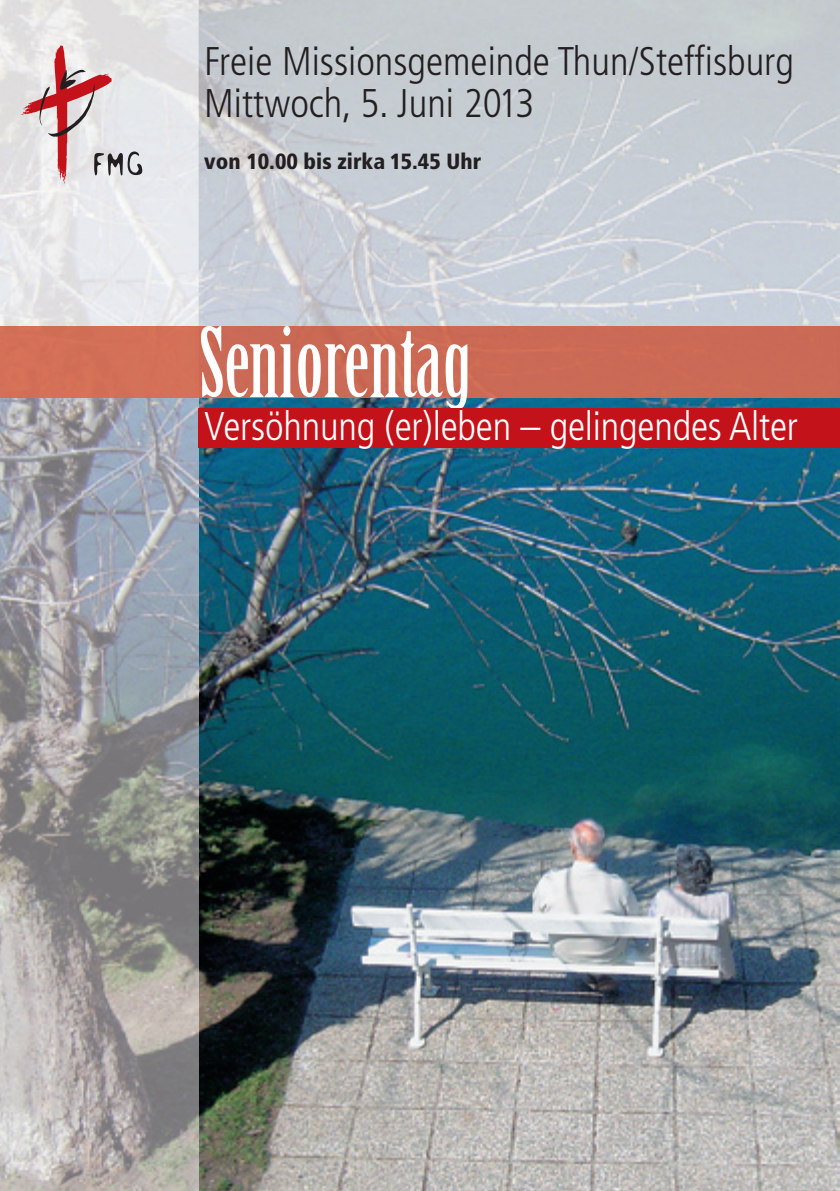
<style>
.page{position:relative;width:840px;height:1191px;background:#fff}
.page>*{position:absolute;margin:0;border:0;box-sizing:border-box;transform-origin:0 0}
.t1{font:95px "Birch Std";letter-spacing:.005em;color:#fff}
.t2{font:300 condensed 40px/42px "Frutiger LT";color:#231f20}
.t3{font:300 condensed 40px "Frutiger LT";letter-spacing:-.005em;color:#fff}
.t4{font:900 condensed 22px "Frutiger LT";color:#231f20}
</style>
<div class="page">
<img style="left:0;top:0;width:839px;height:1191px">
<div style="left:0;top:326px;width:198px;height:71px;background:#d47057"></div>
<svg style="left:21px;top:45px;width:121px;height:139px"></svg>
<div style="left:198px;top:408px;width:641px;height:40px;background:#c4121a"></div>
<p class="t2" style="left:204px;top:41px;width:590px">Freie Missionsgemeinde Thun/Steffisburg<br>Mittwoch, 5. Juni 2013</p>
<p class="t4" style="left:204px;top:148px;width:278px">von 10.00 bis zirka 15.45 Uhr</p>
<h1 class="t1" style="left:198px;top:309px;width:274px">Seniorentag</h1>
<p class="t3" style="left:204px;top:404px;width:595px">Versöhnung (er)leben – gelingendes Alter</p>
</div>
